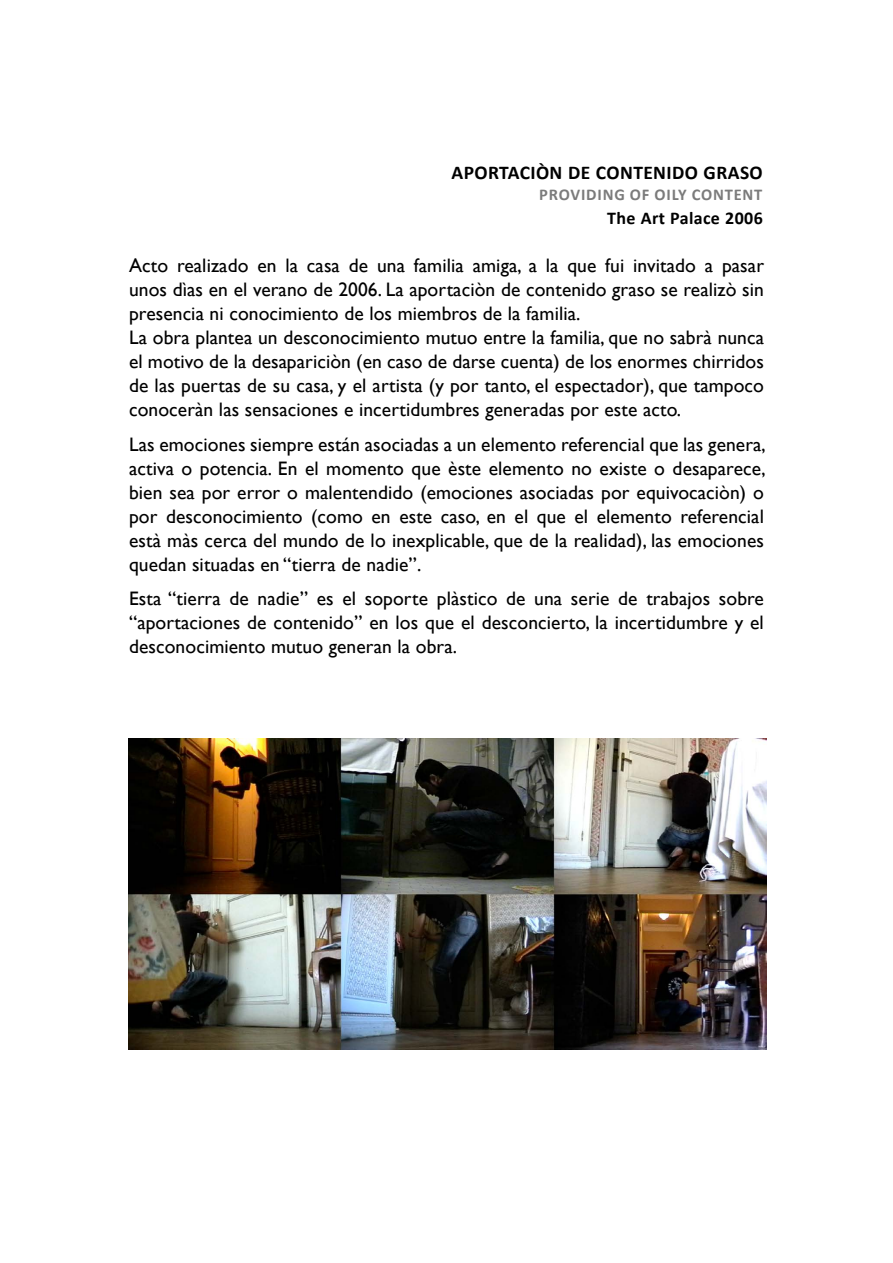
<style>
.page{position:relative;width:893px;height:1263px;background:#fff}
.page>*{position:absolute;margin:0;border:0;box-sizing:border-box;transform-origin:0 0}
.t1{font:19.5px/24px "Gill Sans";letter-spacing:.005em;color:#000;text-align:justify}
.t2{font:700 19.5px "Calibri";letter-spacing:.02em;color:#000}
.t3{font:700 18px "Calibri";letter-spacing:.02em;color:#000}
.t4{font:700 16.5px "Calibri";letter-spacing:.05em;color:#7b7b7b}
</style>
<div class="page">
<img style="left:129px;top:738px;width:637px;height:311px">
<p class="t2" style="left:452px;top:159px;width:313px">APORTACIÒN DE CONTENIDO GRASO</p>
<p class="t4" style="left:539px;top:183px;width:225px">PROVIDING OF OILY CONTENT</p>
<p class="t3" style="left:607px;top:205px;width:157px">The Art Palace 2006</p>
<p class="t1" style="left:129px;top:254px;width:636px;text-align:left">Acto realizado en la casa de una familia amiga, a la que fui invitado a pasar unos dìas en el verano de 2006. La aportaciòn de contenido graso se realizò sin presencia ni conocimiento de los miembros de la familia.<br>La obra plantea un desconocimiento mutuo entre la familia, que no sabrà nunca el motivo de la desapariciòn (en caso de darse cuenta) de los enormes chirridos de las puertas de su casa, y el artista (y por tanto, el espectador), que tampoco conoceràn las sensaciones e incertidumbres generadas por este acto.</p>
<p class="t1" style="left:129px;top:432px;width:638px">Las emociones siempre están asociadas a un elemento referencial que las genera, activa o potencia. En el momento que èste elemento no existe o desaparece, bien sea por error o malentendido (emociones asociadas por equivocaciòn) o por desconocimiento (como en este caso, en el que el elemento referencial està màs cerca del mundo de lo inexplicable, que de la realidad), las emociones quedan situadas en “tierra de nadie”.</p>
<p class="t1" style="left:129px;top:587px;width:636px">Esta “tierra de nadie” es el soporte plàstico de una serie de trabajos sobre “aportaciones de contenido” en los que el desconcierto, la incertidumbre y el desconocimiento mutuo generan la obra.</p>
</div>
